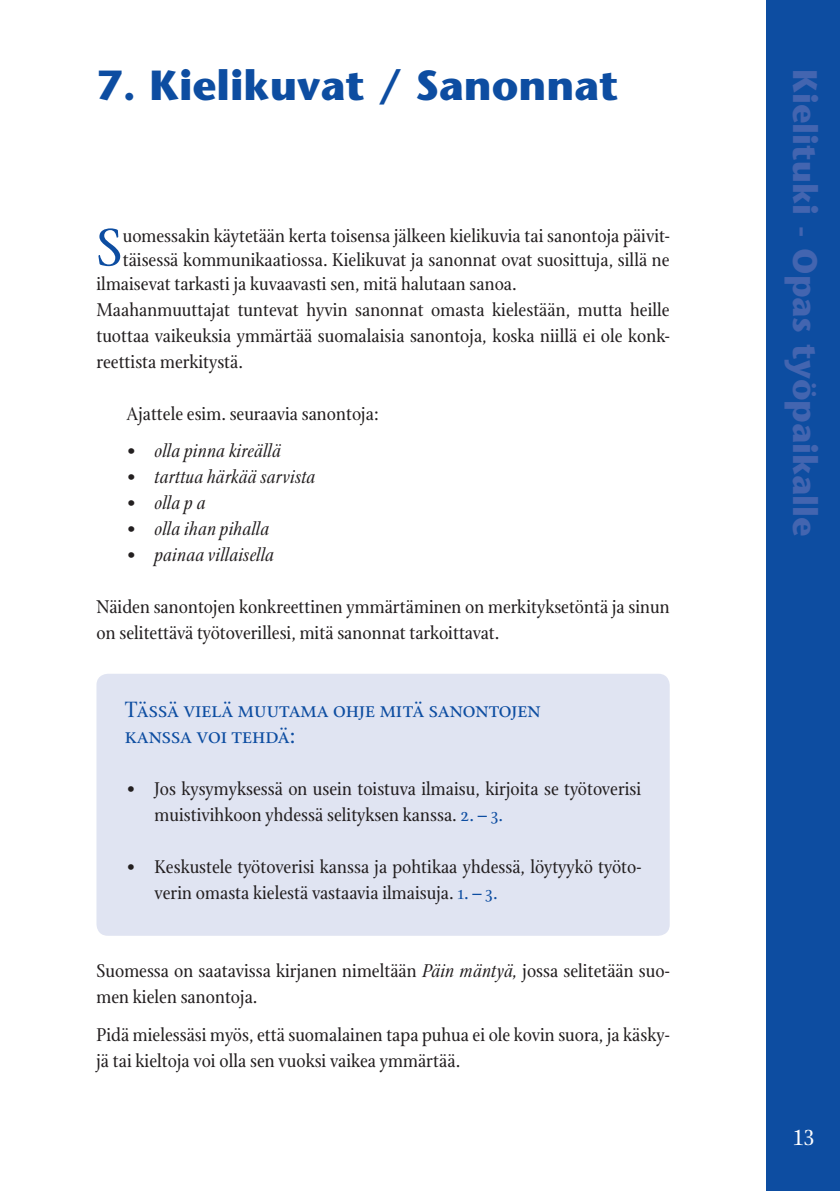
<style>
.page{position:relative;width:840px;height:1191px;background:#fff}
.page>*{position:absolute;margin:0;border:0;box-sizing:border-box;transform-origin:0 0}
.t1{font:57.4px "Stone Print";color:#0d4da1}
.t2{font:700 42px "Stone Sans";color:#0d4da1}
.t3{font:700 34px "Stone Sans";color:#4365b0}
.t4{font:24px/26px "Stone Print Roman SC";color:#0d4da1}
.t5{font:24px "Stone Print";color:#fff}
.t6{font:20px/26px "Stone Print";color:#231f20}
.t7{font:italic 20px "Stone Print";color:#231f20}
.s1{font-family:"Stone Print Roman SC";color:#0d4da1}
.s2{font-style:italic}
</style>
<div class="page">
<div style="left:766px;top:0;width:73px;height:1191px;background:#0d4da1"></div>
<div style="left:96px;top:674px;width:573px;height:261px;background:#e0e4f2;border-radius:11px"></div>
<h2 class="t2" style="left:96px;top:60px;width:523px">7. Kielikuvat / Sanonnat</h2>
<h1 class="t1" style="left:96px;top:215px;width:28px">S</h1>
<p class="t6" style="left:123px;top:222px;width:548px">uomessakin käytetään kerta toisensa jälkeen kielikuvia tai sanontoja päivit-</p>
<p class="t6" style="left:123px;top:246px;width:548px">täisessä kommunikaatiossa. Kielikuvat ja sanonnat ovat suosittuja, sillä ne</p>
<p class="t6" style="left:96px;top:270px;width:421px">ilmaisevat tarkasti ja kuvaavasti sen, mitä halutaan sanoa.</p>
<p class="t6" style="left:96px;top:296px;width:574px;text-align:justify">Maahanmuuttajat tuntevat hyvin sanonnat omasta kielestään, mutta heille tuottaa vaikeuksia ymmärtää suomalaisia sanontoja, koska niillä ei ole konk&shy;reettista merkitystä.</p>
<p class="t6" style="left:126px;top:400px;width:253px">Ajattele esim. seuraavia sanontoja:</p>
<p class="t7" style="left:126px;top:439px;width:156px">• olla pinna kireällä</p>
<p class="t7" style="left:126px;top:465px;width:190px">• tarttua härkää sarvista</p>
<p class="t7" style="left:126px;top:491px;width:81px">• olla p a</p>
<p class="t7" style="left:126px;top:517px;width:144px">• olla ihan pihalla</p>
<p class="t7" style="left:126px;top:543px;width:149px">• painaa villaisella</p>
<p class="t6" style="left:96px;top:594px;width:574px">Näiden sanontojen konkreettinen ymmärtäminen on merkityksetöntä ja sinun on selitettävä työtoverillesi, mitä sanonnat tarkoittavat.</p>
<p class="t4" style="left:125px;top:696px;width:417px">Tässä vielä muutama ohje mitä sanontojen kanssa voi tehdä:</p>
<p class="t6" style="left:154px;top:776px;width:488px;text-indent:-28px">• Jos kysymyksessä on usein toistuva ilmaisu, kirjoita se työtoverisi muistivihkoon yhdessä selityksen kanssa. <span class="s1">2. – 3.</span></p>
<p class="t6" style="left:154px;top:854px;width:488px;text-indent:-28px">• Keskustele työtoverisi kanssa ja pohtikaa yhdessä, löytyykö työto&shy;verin omasta kielestä vastaavia ilmaisuja. <span class="s1">1. – 3.</span></p>
<p class="t6" style="left:96px;top:958px;width:574px">Suomessa on saatavissa kirjanen nimeltään <span class="s2">Päin mäntyä,</span> jossa selitetään suo&shy;men kielen sanontoja.</p>
<p class="t6" style="left:96px;top:1021px;width:574px">Pidä mielessäsi myös, että suomalainen tapa puhua ei ole kovin suora, ja käsky&shy;jä tai kieltoja voi olla sen vuoksi vaikea ymmärtää.</p>
<h3 class="t3" style="left:825px;top:69px;width:469px;rotate:90deg">Kielituki - Opas työpaikalle</h3>
<p class="t5" style="left:792px;top:1123px;width:23px">13</p>
</div>
